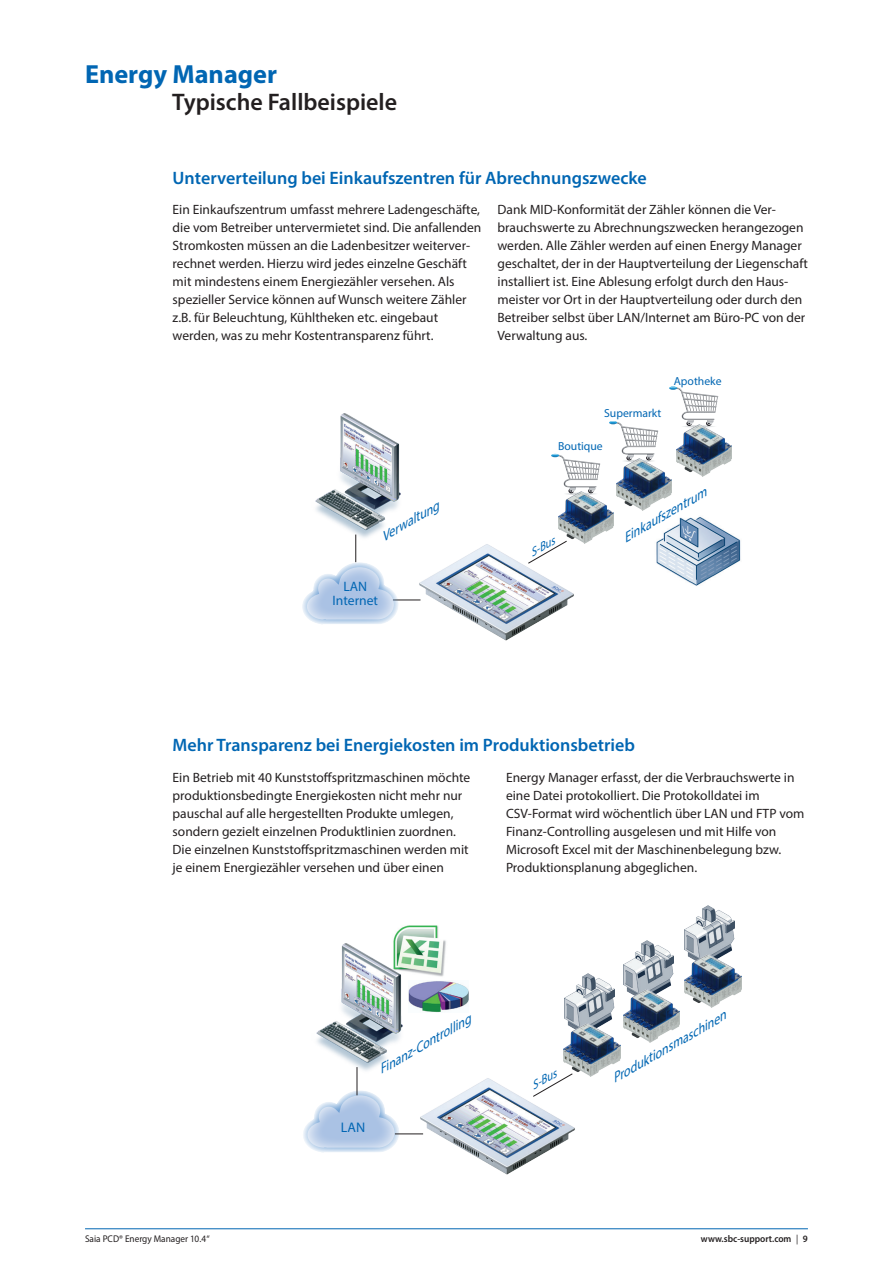
<style>
.page{position:relative;width:893px;height:1263px;background:#fff}
.page>*{position:absolute;margin:0;border:0;box-sizing:border-box;transform-origin:0 0}
.Titelseite_Fliess-Te{font:700 26.25px "Myriad Pro";color:#0166b3}
.Titelseite_Fliess-Te-2{font:600 24px "Myriad Pro";color:#231f20}
.Titelseite_Fliess-Te-3{font:600 18px "Myriad Pro";color:#0166b3}
.Subtitel_Text{font:13.95px "Myriad Pro";color:#0166b3}
.Subtitel_Text-2{font:13.65px "Myriad Pro";color:#0166b3}
.Titelseite_Fliess-Te-4{font:13.5px/18px "Myriad Pro";color:#231f20}
.Subtitel_Text-3{font:italic 13.5px "Myriad Pro";color:#0166b3}
.Subtitel_Text-4{font:italic 12px "Myriad Pro";color:#0166b3}
.Subtitel_Text-5{font:11.7px "Myriad Pro";color:#0166b3}
.Subtitel_Text-6{font:italic 11.7px "Myriad Pro";color:#0166b3}
.t1{font:9.75px "Myriad Pro";color:#231f20;scale:.95 1}
.t2{font:600 9.75px "Myriad Pro";color:#231f20;scale:.95 1}
.s1{font-weight:400}
</style>
<div class="page">
<img style="left:315px;top:413px;width:86px;height:121px">
<svg style="left:551px;top:454px;width:49px;height:37px"></svg>
<img style="left:558px;top:491px;width:56px;height:53px">
<svg style="left:609px;top:421px;width:49px;height:38px"></svg>
<img style="left:616px;top:459px;width:56px;height:52px">
<svg style="left:669px;top:386px;width:49px;height:38px"></svg>
<img style="left:676px;top:424px;width:56px;height:52px">
<svg style="left:558px;top:540px;width:10px;height:2px"></svg>
<img style="left:656px;top:517px;width:85px;height:69px">
<img style="left:420px;top:542px;width:155px;height:99px">
<img style="left:393px;top:925px;width:53px;height:52px">
<img style="left:409px;top:981px;width:60px;height:32px">
<img style="left:316px;top:943px;width:89px;height:124px">
<svg style="left:303px;top:1067px;width:116px;height:86px"></svg>
<img style="left:564px;top:974px;width:50px;height:49px">
<img style="left:623px;top:940px;width:50px;height:49px">
<img style="left:685px;top:905px;width:50px;height:49px">
<img style="left:564px;top:1023px;width:57px;height:53px">
<img style="left:623px;top:989px;width:57px;height:54px">
<img style="left:684px;top:954px;width:57px;height:53px">
<img style="left:419px;top:1076px;width:156px;height:99px">
<svg style="left:355px;top:534px;width:65px;height:67px"></svg>
<div style="left:300px;top:561px;width:99px;height:64px;background:#fff;opacity:.5"></div>
<hr style="left:85px;top:1228px;width:723px;height:1px;background:#0166b3">
<p class="Titelseite_Fliess-Te" style="left:85px;top:58px;width:193px">Energy Manager</p>
<p class="Titelseite_Fliess-Te-2" style="left:172px;top:87px;width:226px">Typische Fallbeispiele</p>
<p class="Titelseite_Fliess-Te-3" style="left:173px;top:166px;width:476px">Unterverteilung bei Einkaufszentren für Abrechnungszwecke</p>
<p class="Titelseite_Fliess-Te-4" style="left:173px;top:200px;width:310px">Ein Einkaufszentrum umfasst mehrere Ladengeschäfte, die vom Betreiber untervermietet sind. Die anfallenden Stromkosten müssen an die Ladenbesitzer weiterver&shy;rechnet werden. Hierzu wird jedes einzelne Geschäft mit mindestens einem Energiezähler versehen. Als spezieller Service können auf Wunsch weitere Zähler z.B. für Beleuchtung, Kühltheken etc. eingebaut werden, was zu mehr Kostentransparenz führt.</p>
<p class="Subtitel_Text-3" style="left:377px;top:530px;width:67px;rotate:-30deg">Verwaltung</p>
<p class="Subtitel_Text-2" style="left:343px;top:578px;width:25px">LAN</p>
<p class="Subtitel_Text-2" style="left:333px;top:592px;width:47px">Internet</p>
<p class="Titelseite_Fliess-Te-4" style="left:497px;top:200px;width:312px">Dank MID-Konformität der Zähler können die Ver&shy;brauchswerte zu Abrechnungszwecken herangezogen werden. Alle Zähler werden auf einen Energy Manager geschaltet, der in der Hauptverteilung der Liegenschaft installiert ist. Eine Ablesung erfolgt durch den Haus&shy;meister vor Ort in der Hauptverteilung oder durch den Betreiber selbst über LAN/Internet am Büro-PC von der Verwaltung aus.</p>
<p class="Subtitel_Text-5" style="left:604px;top:406px;width:59px">Supermarkt</p>
<p class="Subtitel_Text-5" style="left:558px;top:439px;width:46px">Boutique</p>
<p class="Subtitel_Text-5" style="left:674px;top:374px;width:49px">Apotheke</p>
<p class="Subtitel_Text-6" style="left:527px;top:547px;width:28px;rotate:-30deg">S-Bus</p>
<p class="Subtitel_Text-3" style="left:619px;top:531px;width:96px;rotate:-30deg">Einkaufszentrum</p>
<p class="Titelseite_Fliess-Te-3" style="left:173px;top:733px;width:464px">Mehr Transparenz bei Energiekosten im Produktionsbetrieb</p>
<p class="Titelseite_Fliess-Te-4" style="left:506px;top:768px;width:300px">Energy Manager erfasst, der die Verbrauchswerte in eine Datei protokolliert. Die Protokolldatei im CSV-Format wird wöchentlich über LAN und FTP vom Finanz-Controlling ausgelesen und mit Hilfe von Microsoft Excel mit der Maschinenbelegung bzw.<br>Produktionsplanung abgeglichen.</p>
<p class="Titelseite_Fliess-Te-4" style="left:173px;top:768px;width:299px">Ein Betrieb mit 40 Kunststoffspritzmaschinen möchte produktionsbedingte Energiekosten nicht mehr nur pauschal auf alle hergestellten Produkte umlegen, sondern gezielt einzelnen Produktlinien zuordnen.<br>Die einzelnen Kunststoffspritzmaschinen werden mit je einem Energiezähler versehen und über einen</p>
<p class="Subtitel_Text-3" style="left:375px;top:1063px;width:106px;rotate:-30deg">Finanz-Controlling</p>
<p class="Subtitel_Text" style="left:341px;top:1119px;width:26px">LAN</p>
<p class="Subtitel_Text-4" style="left:528px;top:1080px;width:29px;rotate:-30deg">S-Bus</p>
<p class="Subtitel_Text-3" style="left:608px;top:1072px;width:131px;rotate:-30deg">Produktionsmaschinen</p>
<p class="t1" style="left:85px;top:1232px;width:133px">Saia PCD® Energy Manager 10.4“</p>
<p class="t2" style="left:701px;top:1232px;width:114px">www.sbc-support.com <span class="s1">|</span> 9</p>
</div>
